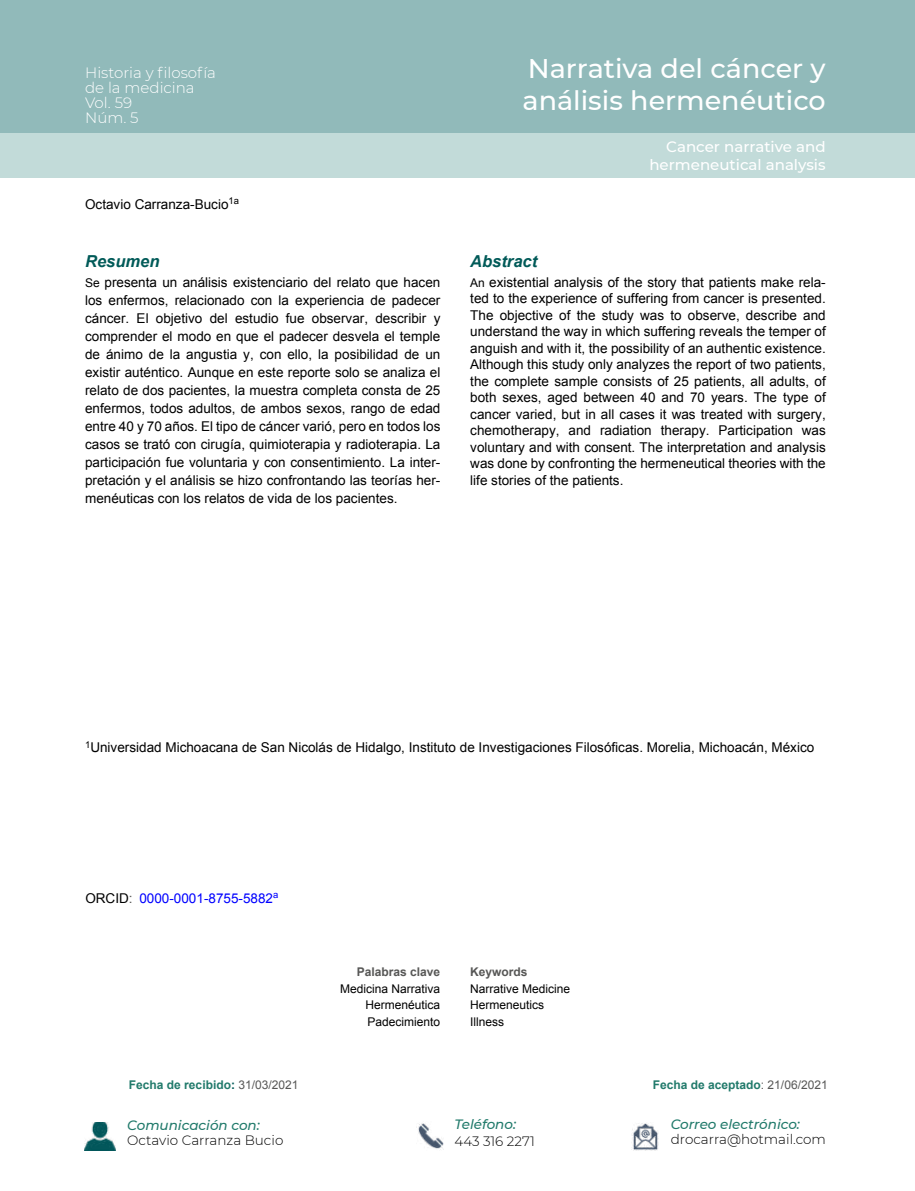
<style>
.page{position:relative;width:915px;height:1191px;background:#fff}
.page>*{position:absolute;margin:0;border:0;box-sizing:border-box;transform-origin:0 0}
.t1{font:500 27px/32.4px "Montserrat";color:#fff}
.t2{font:italic 700 16.5px "Arial";color:#005a58}
.t3{font:300 15px/15px "Montserrat";color:#fff}
.t4{font:500 15px/18px "Montserrat";color:#fff;text-align:right}
.t5{font:13.5px/18px "Arial";color:#000;text-align:justify}
.t6{font:300 13.5px "Montserrat";color:#000}
.t7{font:italic 500 13.5px "Montserrat";color:#217a6b}
.t8{font:13.5px "Arial";color:#00f}
.t9{font:12px/16.5px "Arial";color:#000}
.t10{font:700 12px "Arial";color:#217a6b}
.t11{font:700 12px "Arial";color:#575756}
.s1{font-size:12px}
.s2{color:#000}
.s3{color:#575756}
.s4{color:#005a58}
.s5{font-weight:400;color:#575756}
</style>
<div class="page">
<div style="left:0;top:0;width:914px;height:134px;background:#91baba"></div>
<div style="left:0;top:134px;width:914px;height:44px;background:#c2dbd9"></div>
<img style="left:85px;top:1122px;width:30px;height:28px">
<img style="left:416px;top:1123px;width:27px;height:27px">
<img style="left:631px;top:1123px;width:27px;height:27px">
<p class="t3" style="left:85px;top:64px;width:132px">Historia y filosofía de la medicina<br>Vol. 59<br>Núm. 5</p>
<p class="t5" style="left:85px;top:195px;width:155px">Octavio Carranza-Bucio<sup>1a</sup></p>
<h1 class="t1" style="left:522px;top:51px;width:304px">Narrativa del cáncer y análisis hermenéutico</h1>
<p class="t4" style="left:649px;top:137px;width:178px">Cancer narrative and hermeneutical analysis</p>
<p class="t2" style="left:85px;top:251px;width:76px">Resumen</p>
<p class="t2" style="left:470px;top:251px;width:68px">Abstract</p>
<p class="t5" style="left:470px;top:274px;width:357px;line-height:16.5px"><span class="s1">An</span> existential analysis of the story that patients make rela&shy;ted to the experience of suffering from cancer is presented.<br>The objective of the study was to observe, describe and understand the way in which suffering reveals the temper of anguish and with it, the possibility of an authentic existence.<br>Although this study only analyzes the report of two patients, the complete sample consists of 25 patients, all adults, of both sexes, aged between 40 and 70 years. The type of cancer varied, but in all cases it was treated with surgery, chemotherapy, and radiation therapy. Participation was voluntary and with consent. The interpretation and analysis was done by confronting the hermeneutical theories with the life stories of the patients.</p>
<p class="t5" style="left:85px;top:273px;width:357px"><span class="s1">Se</span> presenta un análisis existenciario del relato que hacen los enfermos, relacionado con la experiencia de padecer cáncer. El objetivo del estudio fue observar, describir y comprender el modo en que el padecer desvela el temple de ánimo de la angustia y, con ello, la posibilidad de un existir auténtico. Aunque en este reporte solo se analiza el relato de dos pacientes, la muestra completa consta de 25 enfermos, todos adultos, de ambos sexos, rango de edad entre 40 y 70 años. El tipo de cáncer varió, pero en todos los casos se trató con cirugía, quimioterapia y radioterapia. La participación fue voluntaria y con consentimiento. La inter&shy;pretación y el análisis se hizo confrontando las teorías her&shy;menéuticas con los relatos de vida de los pacientes.</p>
<p class="t5" style="left:85px;top:738px;width:730px"><sup>1</sup>Universidad Michoacana de San Nicolás de Hidalgo, Instituto de Investigaciones Filosóficas. Morelia, Michoacán, México</p>
<p class="t8" style="left:85px;top:889px;width:194px"><span class="s2">ORCID</span><span class="s3">:</span> 0000-0001-8755-5882<sup>a</sup></p>
<p class="t11" style="left:356px;top:964px;width:85px">Palabras clave</p>
<p class="t9" style="left:365px;top:980px;width:76px;text-align:justify;text-indent:-25px">Medicina Narrativa Hermenéutica Padecimiento</p>
<p class="t11" style="left:470px;top:964px;width:59px">Keywords</p>
<p class="t9" style="left:470px;top:980px;width:102px">Narrative Medicine<br>Hermeneutics<br>Illness</p>
<p class="t10" style="left:129px;top:1077px;width:171px">Fecha de recibido<span class="s4">:</span> <span class="s5">31/03/2021</span></p>
<p class="t10" style="left:652px;top:1077px;width:176px">Fecha de aceptado<span class="s5">: 21/06/2021</span></p>
<p class="t7" style="left:127px;top:1115px;width:134px">Comunicación con:</p>
<p class="t6" style="left:127px;top:1131px;width:157px">Octavio Carranza Bucio</p>
<p class="t7" style="left:454px;top:1115px;width:63px">Teléfono:</p>
<p class="t6" style="left:454px;top:1131px;width:82px">443 316 2271</p>
<p class="t7" style="left:670px;top:1115px;width:131px">Correo electrónico:</p>
<p class="t6" style="left:670px;top:1130px;width:156px">drocarra@hotmail.com</p>
</div>
